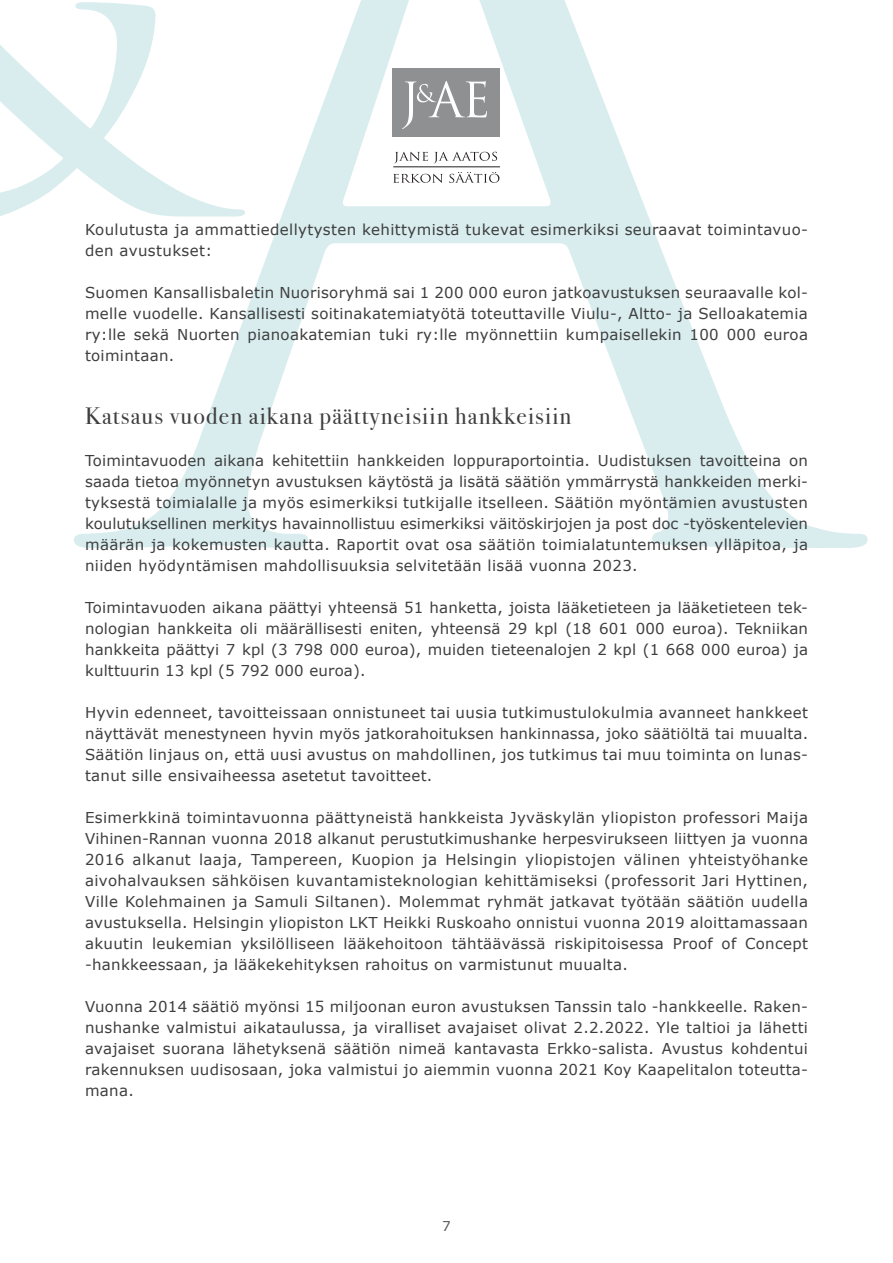
<style>
.page{position:relative;width:893px;height:1263px;background:#fff}
.page>*{position:absolute;margin:0;border:0;box-sizing:border-box;transform-origin:0 0}
.väliotsikko{font:24px "Bodoni Svty Two ITCTT";letter-spacing:.05em;color:#3e3e3f}
.t1{font:15px/21px "Verdana";letter-spacing:.02em;color:#3e3e3f;text-align:justify}
.t2{font:13.5px "Verdana";color:#57585a}
</style>
<div class="page">
<svg style="left:0;top:45px;width:74px;height:171px"></svg>
<svg style="left:74px;top:0;width:794px;height:548px"></svg>
<div style="left:392px;top:68px;width:108px;height:69px;background:#8e9091"></div>
<svg style="left:402px;top:81px;width:85px;height:48px"></svg>
<svg style="left:394px;top:152px;width:34px;height:12px"></svg>
<svg style="left:434px;top:152px;width:63px;height:12px"></svg>
<svg style="left:393px;top:174px;width:50px;height:9px"></svg>
<svg style="left:449px;top:172px;width:50px;height:11px"></svg>
<hr style="left:393px;top:167px;width:107px;height:1px;background:#231f20">
<p class="t1" style="left:85px;top:219px;width:724px">Koulutusta ja ammattiedellytysten kehittymistä tukevat esimerkiksi seuraavat toimintavuo&shy;den avustukset:</p>
<p class="t1" style="left:85px;top:282px;width:724px">Suomen Kansallisbaletin Nuorisoryhmä sai 1 200 000 euron jatkoavustuksen seuraavalle kol&shy;melle vuodelle. Kansallisesti soitinakatemiatyötä toteuttaville Viulu-, Altto- ja Selloakatemia ry:lle sekä Nuorten pianoakatemian tuki ry:lle myönnettiin kumpaisellekin 100 000 euroa toimintaan.</p>
<p class="väliotsikko" style="left:85px;top:396px;width:488px">Katsaus vuoden aikana päättyneisiin hankkeisiin</p>
<p class="t1" style="left:85px;top:450px;width:724px">Toimintavuoden aikana kehitettiin hankkeiden loppuraportointia. Uudistuksen tavoitteina on saada tietoa myönnetyn avustuksen käytöstä ja lisätä säätiön ymmärrystä hankkeiden merki&shy;tyksestä toimialalle ja myös esimerkiksi tutkijalle itselleen. Säätiön myöntämien avustusten koulutuksellinen merkitys havainnollistuu esimerkiksi väitöskirjojen ja post doc -työskentelevien määrän ja kokemusten kautta. Raportit ovat osa säätiön toimialatuntemuksen ylläpitoa, ja niiden hyödyntämisen mahdollisuuksia selvitetään lisää vuonna 2023.</p>
<p class="t1" style="left:85px;top:597px;width:725px">Toimintavuoden aikana päättyi yhteensä 51 hanketta, joista lääketieteen ja lääketieteen tek&shy;nologian hankkeita oli määrällisesti eniten, yhteensä 29 kpl (18 601 000 euroa). Tekniikan hankkeita päättyi 7 kpl (3 798 000 euroa), muiden tieteenalojen 2 kpl (1 668 000 euroa) ja kulttuurin 13 kpl (5 792 000 euroa).</p>
<p class="t1" style="left:85px;top:702px;width:725px">Hyvin edenneet, tavoitteissaan onnistuneet tai uusia tutkimustulokulmia avanneet hankkeet näyttävät menestyneen hyvin myös jatkorahoituksen hankinnassa, joko säätiöltä tai muualta.<br>Säätiön linjaus on, että uusi avustus on mahdollinen, jos tutkimus tai muu toiminta on lunas&shy;tanut sille ensivaiheessa asetetut tavoitteet.</p>
<p class="t1" style="left:85px;top:807px;width:724px">Esimerkkinä toimintavuonna päättyneistä hankkeista Jyväskylän yliopiston professori Maija Vihinen-Rannan vuonna 2018 alkanut perustutkimushanke herpesvirukseen liittyen ja vuonna 2016 alkanut laaja, Tampereen, Kuopion ja Helsingin yliopistojen välinen yhteistyöhanke aivohalvauksen sähköisen kuvantamisteknologian kehittämiseksi (professorit Jari Hyttinen, Ville Kolehmainen ja Samuli Siltanen). Molemmat ryhmät jatkavat työtään säätiön uudella avustuksella. Helsingin yliopiston LKT Heikki Ruskoaho onnistui vuonna 2019 aloittamassaan akuutin leukemian yksilölliseen lääkehoitoon tähtäävässä riskipitoisessa Proof of Concept -hankkeessaan, ja lääkekehityksen rahoitus on varmistunut muualta.</p>
<p class="t1" style="left:85px;top:996px;width:724px">Vuonna 2014 säätiö myönsi 15 miljoonan euron avustuksen Tanssin talo -hankkeelle. Raken&shy;nushanke valmistui aikataulussa, ja viralliset avajaiset olivat 2.2.2022. Yle taltioi ja lähetti avajaiset suorana lähetyksenä säätiön nimeä kantavasta Erkko-salista. Avustus kohdentui rakennuksen uudisosaan, joka valmistui jo aiemmin vuonna 2021 Koy Kaapelitalon toteutta&shy;mana.</p>
<p class="t2" style="left:442px;top:1217px;width:10px">7</p>
</div>
